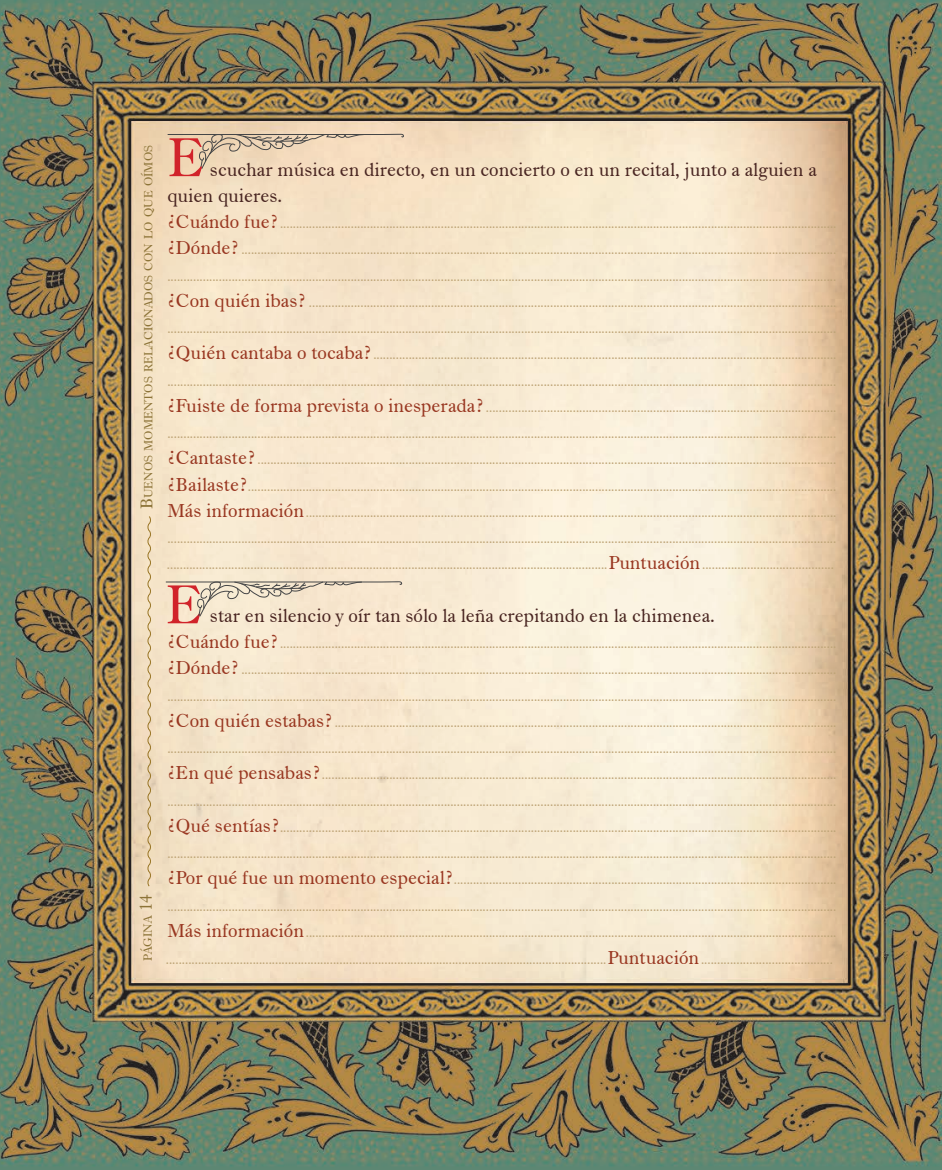
<style>
.page{position:relative;width:942px;height:1170px;background:#fff}
.page>*{position:absolute;margin:0;border:0;box-sizing:border-box;transform-origin:0 0}
.t1{font:56px "Dutch 766 BT Roman A";color:#d1232a}
.t2{font:19.25px/26.2px "Dutch 766 BT Roman A";color:#492521}
.t3{font:13.12px/26.2px "Dutch 766 BT Roman A";color:#bda375;text-align:justify}
.t4{font:12.25px "Dutch 766 BT Roman A";color:#8c7337}
.s1{font-size:17.5px}
.s2{font-size:19.25px;color:#993721}
</style>
<div class="page">
<img style="left:0;top:0;width:942px;height:1170px">
<svg style="left:146px;top:515px;width:6px;height:372px;background:#e0caa4"></svg>
<svg style="left:167px;top:133px;width:237px;height:37px;background:#e4cdb1"></svg>
<svg style="left:165px;top:581px;width:237px;height:36px;background:#e7d9c3"></svg>
<p class="t4" style="left:141px;top:509px;width:366px;rotate:-90deg"><span class="s1">B</span>UENOS MOMENTOS RELACIONADOS CON LO QUE OÍMOS</p>
<p class="t4" style="left:140px;top:961px;width:69px;rotate:-90deg">PÁGINA <span class="s1">14</span></p>
<h1 class="t1" style="left:168px;top:123px;width:38px">E</h1>
<h2 class="t2" style="left:167px;top:156px;width:651px;text-indent:42px">scuchar música en directo, en un concierto o en un recital, junto a alguien a quien quieres.</h2>
<p class="t3" style="left:167px;top:210px;width:670px"><span class="s2">¿Cuándo fue?</span> ............................................................................................................................................................................. <span class="s2">¿Dónde?</span> ......................................................................................................................................................................................... ................................................................................................................................................................................................................ <span class="s2">¿Con quién ibas?</span> .................................................................................................................................................................... ................................................................................................................................................................................................................ <span class="s2">¿Quién cantaba o tocaba?</span> ................................................................................................................................................ ................................................................................................................................................................................................................ <span class="s2">¿Fuiste de forma prevista o inesperada?</span> ............................................................................................................. ................................................................................................................................................................................................................ <span class="s2">¿Cantaste?</span> .................................................................................................................................................................................... <span class="s2">¿Bailaste?</span> .......................................................................................................................................................................................<br><span class="s2">Más información</span> ..................................................................................................................................................................... ................................................................................................................................................................................................................</p>
<p class="t3" style="left:167px;top:552px;width:668px">.........................................................................................................................................<span class="s2">Puntuación</span> .........................................</p>
<h1 class="t1" style="left:166px;top:570px;width:38px">E</h1>
<h2 class="t2" style="left:210px;top:602px;width:506px">star en silencio y oír tan sólo la leña crepitando en la chimenea.</h2>
<p class="t3" style="left:167px;top:630px;width:670px"><span class="s2">¿Cuándo fue?</span> ............................................................................................................................................................................. <span class="s2">¿Dónde?</span> ......................................................................................................................................................................................... ................................................................................................................................................................................................................ <span class="s2">¿Con quién estabas?</span> ............................................................................................................................................................ ................................................................................................................................................................................................................ <span class="s2">¿En qué pensabas?</span> ................................................................................................................................................................ ................................................................................................................................................................................................................ <span class="s2">¿Qué sentías?</span> ............................................................................................................................................................................. ................................................................................................................................................................................................................ <span class="s2">¿Por qué fue un momento especial?</span> ....................................................................................................................... ................................................................................................................................................................................................................<br><span class="s2">Más información</span> .....................................................................................................................................................................</p>
<p class="t3" style="left:166px;top:946px;width:668px">.........................................................................................................................................<span class="s2">Puntuación</span> .........................................</p>
</div>
